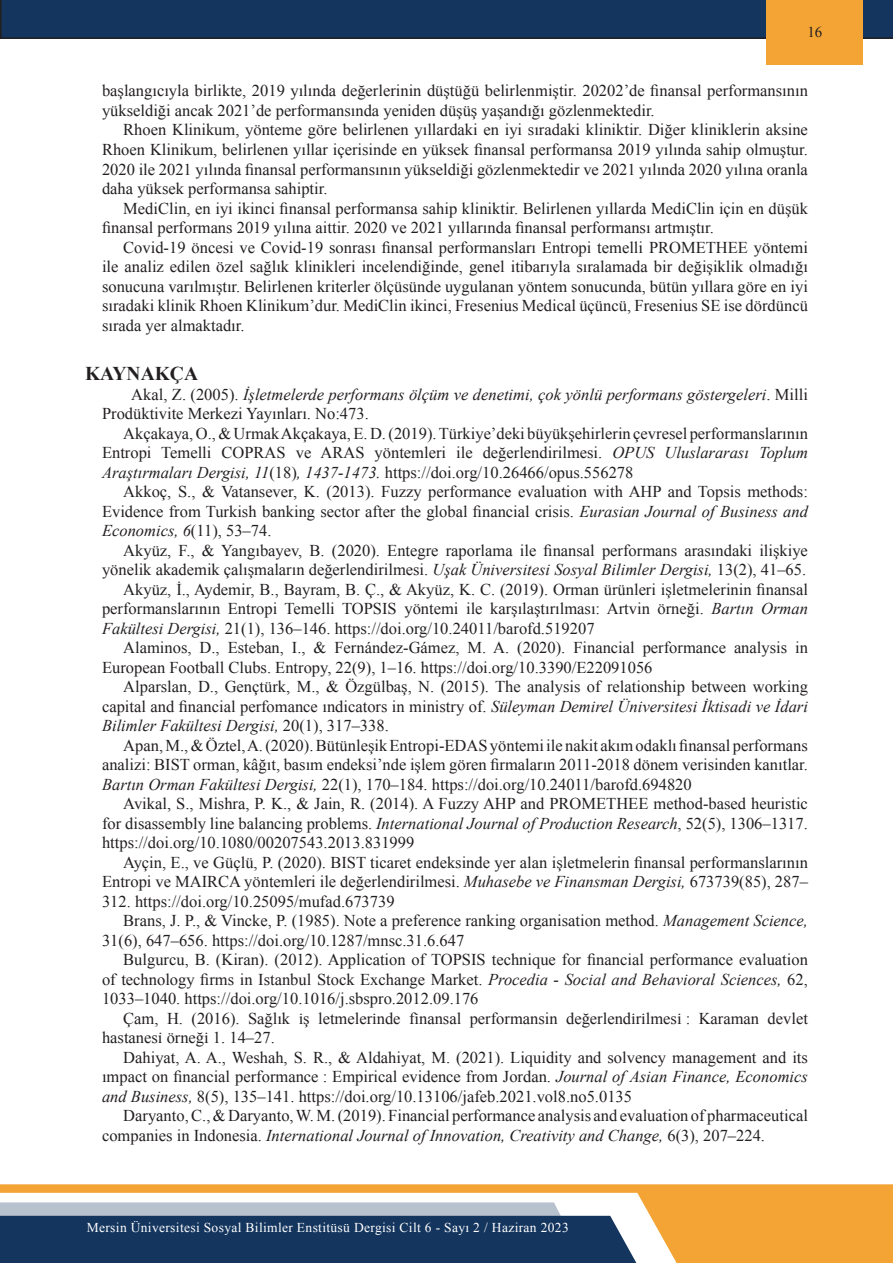
<style>
.page{position:relative;width:893px;height:1263px;background:#fff}
.page>*{position:absolute;margin:0;border:0;box-sizing:border-box;transform-origin:0 0}
.t1{font:700 19.5px "Times New Roman";color:#231f20}
.t2{font:16.5px/19.5px "Times New Roman";color:#231f20;text-align:justify}
.t3{font:italic 16.5px/19.5px "Times New Roman";color:#231f20}
.t4{font:15px "Times New Roman";color:#231f20}
.t5{font:13.5px "Times New Roman";letter-spacing:.025em;color:#fff}
.s1{font-style:normal}
.s2{font-style:italic}
</style>
<div class="page">
<div style="left:0;top:0;width:893px;height:39px;background:#14355e"></div>
<div style="left:766px;top:0;width:97px;height:65px;background:#f3a434"></div>
<svg style="left:0;top:1184px;width:893px;height:79px;fill:#f3a434"></svg>
<svg style="left:0;top:1202px;width:637px;height:61px;background:#3f5a7b"></svg>
<p class="t4" style="left:807px;top:22px;width:16px">16</p>
<p class="t2" style="left:102px;top:81px;width:707px">başlangıcıyla birlikte, 2019 yılında değerlerinin düştüğü belirlenmiştir. 20202’de finansal performansının yükseldiği ancak 2021’de performansında yeniden düşüş yaşandığı gözlenmektedir.</p>
<p class="t2" style="left:102px;top:120px;width:707px;text-indent:21px">Rhoen Klinikum, yönteme göre belirlenen yıllardaki en iyi sıradaki kliniktir. Diğer kliniklerin aksine Rhoen Klinikum, belirlenen yıllar içerisinde en yüksek finansal performansa 2019 yılında sahip olmuştur.<br>2020 ile 2021 yılında finansal performansının yükseldiği gözlenmektedir ve 2021 yılında 2020 yılına oranla daha yüksek performansa sahiptir.</p>
<p class="t2" style="left:102px;top:198px;width:707px;text-indent:21px">MediClin, en iyi ikinci finansal performansa sahip kliniktir. Belirlenen yıllarda MediClin için en düşük finansal performans 2019 yılına aittir. 2020 ve 2021 yıllarında finansal performansı artmıştır.</p>
<p class="t2" style="left:102px;top:237px;width:707px;text-indent:21px">Covid-19 öncesi ve Covid-19 sonrası finansal performansları Entropi temelli PROMETHEE yöntemi ile analiz edilen özel sağlık klinikleri incelendiğinde, genel itibarıyla sıralamada bir değişiklik olmadığı sonucuna varılmıştır. Belirlenen kriterler ölçüsünde uygulanan yöntem sonucunda, bütün yıllara göre en iyi sıradaki klinik Rhoen Klinikum’dur. MediClin ikinci, Fresenius Medical üçüncü, Fresenius SE ise dördüncü sırada yer almaktadır.</p>
<p class="t1" style="left:85px;top:360px;width:115px">KAYNAKÇA</p>
<p class="t3" style="left:102px;top:384px;width:707px;text-indent:29px"><span class="s1">Akal, Z. (2005).</span> İşletmelerde performans ölçüm ve denetimi, çok yönlü performans göstergeleri<span class="s1">. Milli<br>Prodüktivite Merkezi Yayınları. No:473.</span></p>
<p class="t2" style="left:102px;top:423px;width:707px;text-indent:21px">Akçakaya, O., &amp; Urmak Akçakaya, E. D. (2019). Türkiye’deki büyükşehirlerin çevresel performanslarının Entropi Temelli COPRAS ve ARAS yöntemleri ile değerlendirilmesi. <span class="s2">OPUS Uluslararası Toplum Araştırmaları Dergisi, 11</span>(18)<span class="s2">, 1437-1473.</span> https://doi.org/10.26466/opus.556278</p>
<p class="t2" style="left:102px;top:481px;width:707px;text-indent:21px">Akkoç, S., &amp; Vatansever, K. (2013). Fuzzy performance evaluation with AHP and Topsis methods:<br>Evidence from Turkish banking sector after the global financial crisis. <span class="s2">Eurasian Journal of Business and Economics, 6</span>(11), 53–74.</p>
<p class="t2" style="left:102px;top:540px;width:707px;text-align:right">Akyüz, F., &amp; Yangıbayev, B. (2020). Entegre raporlama ile finansal performans arasındaki ilişkiye yönelik akademik çalışmaların değerlendirilmesi. <span class="s2">Uşak Üniversitesi Sosyal Bilimler Dergisi,</span> 13(2), 41–65.</p>
<p class="t2" style="left:102px;top:579px;width:707px;text-indent:21px">Akyüz, İ., Aydemir, B., Bayram, B. Ç., &amp; Akyüz, K. C. (2019). Orman ürünleri işletmelerinin finansal performanslarının Entropi Temelli TOPSIS yöntemi ile karşılaştırılması: Artvin örneği. <span class="s2">Bartın Orman Fakültesi Dergisi,</span> 21(1), 136–146. https://doi.org/10.24011/barofd.519207</p>
<p class="t2" style="left:102px;top:637px;width:707px;text-indent:21px">Alaminos, D., Esteban, I., &amp; Fernández-Gámez, M. A. (2020). Financial performance analysis in<br>European Football Clubs. Entropy, 22(9), 1–16. https://doi.org/10.3390/E22091056</p>
<p class="t2" style="left:102px;top:676px;width:707px;text-indent:21px">Alparslan, D., Gençtürk, M., &amp; Özgülbaş, N. (2015). The analysis of relationship between working capital and financial perfomance ındicators in ministry of. <span class="s2">Süleyman Demirel Üniversitesi İktisadi ve İdari Bilimler Fakültesi Dergisi,</span> 20(1), 317–338.</p>
<p class="t2" style="left:102px;top:735px;width:707px;text-indent:21px">Apan, M., &amp; Öztel, A. (2020). Bütünleşik Entropi-EDAS yöntemi ile nakit akım odaklı finansal performans analizi: BIST orman, kâğıt, basım endeksi’nde işlem gören firmaların 2011-2018 dönem verisinden kanıtlar.<br><span class="s2">Bartın Orman Fakültesi Dergisi,</span> 22(1), 170–184. https://doi.org/10.24011/barofd.694820</p>
<p class="t2" style="left:102px;top:793px;width:707px;text-indent:21px">Avikal, S., Mishra, P. K., &amp; Jain, R. (2014). A Fuzzy AHP and PROMETHEE method-based heuristic for disassembly line balancing problems. <span class="s2">International Journal of Production Research</span>, 52(5), 1306–1317. https://doi.org/10.1080/00207543.2013.831999</p>
<p class="t2" style="left:102px;top:852px;width:707px;text-indent:21px">Ayçin, E., ve Güçlü, P. (2020). BIST ticaret endeksinde yer alan işletmelerin finansal performanslarının Entropi ve MAIRCA yöntemleri ile değerlendirilmesi. <span class="s2">Muhasebe ve Finansman Dergisi,</span> 673739(85), 287– 312. https://doi.org/10.25095/mufad.673739</p>
<p class="t2" style="left:102px;top:910px;width:707px;text-indent:21px">Brans, J. P., &amp; Vincke, P. (1985). Note a preference ranking organisation method. <span class="s2">Management Science,<br></span>31(6), 647–656. https://doi.org/10.1287/mnsc.31.6.647</p>
<p class="t2" style="left:102px;top:949px;width:707px;text-indent:21px">Bulgurcu, B. (Kiran). (2012). Application of TOPSIS technique for financial performance evaluation of technology firms in Istanbul Stock Exchange Market. <span class="s2">Procedia - Social and Behavioral Sciences,</span> 62, 1033–1040. https://doi.org/10.1016/j.sbspro.2012.09.176</p>
<p class="t2" style="left:102px;top:1008px;width:707px;text-indent:21px">Çam, H. (2016). Sağlık i̇ş letmeleri̇nde fi̇nansal performansin değerlendi̇ri̇lmesi̇ : Karaman devlet hastanesi̇ örneği̇ 1. 14–27.</p>
<p class="t2" style="left:102px;top:1047px;width:707px;text-indent:21px">Dahiyat, A. A., Weshah, S. R., &amp; Aldahiyat, M. (2021). Liquidity and solvency management and its ımpact on financial performance : Empirical evidence from Jordan. <span class="s2">Journal of Asian Finance, Economics and Business,</span> 8(5), 135–141. https://doi.org/10.13106/jafeb.2021.vol8.no5.0135</p>
<p class="t2" style="left:102px;top:1105px;width:707px;text-indent:21px">Daryanto, C., &amp; Daryanto, W. M. (2019). Financial performance analysis and evaluation of pharmaceutical companies in Indonesia. <span class="s2">International Journal of Innovation, Creativity and Change,</span> 6(3), 207–224.</p>
<p class="t5" style="left:87px;top:1218px;width:483px">Mersin Üniversitesi Sosyal Bilimler Enstitüsü Dergisi Cilt 6 - Sayı 2 / Haziran 2023</p>
</div>
